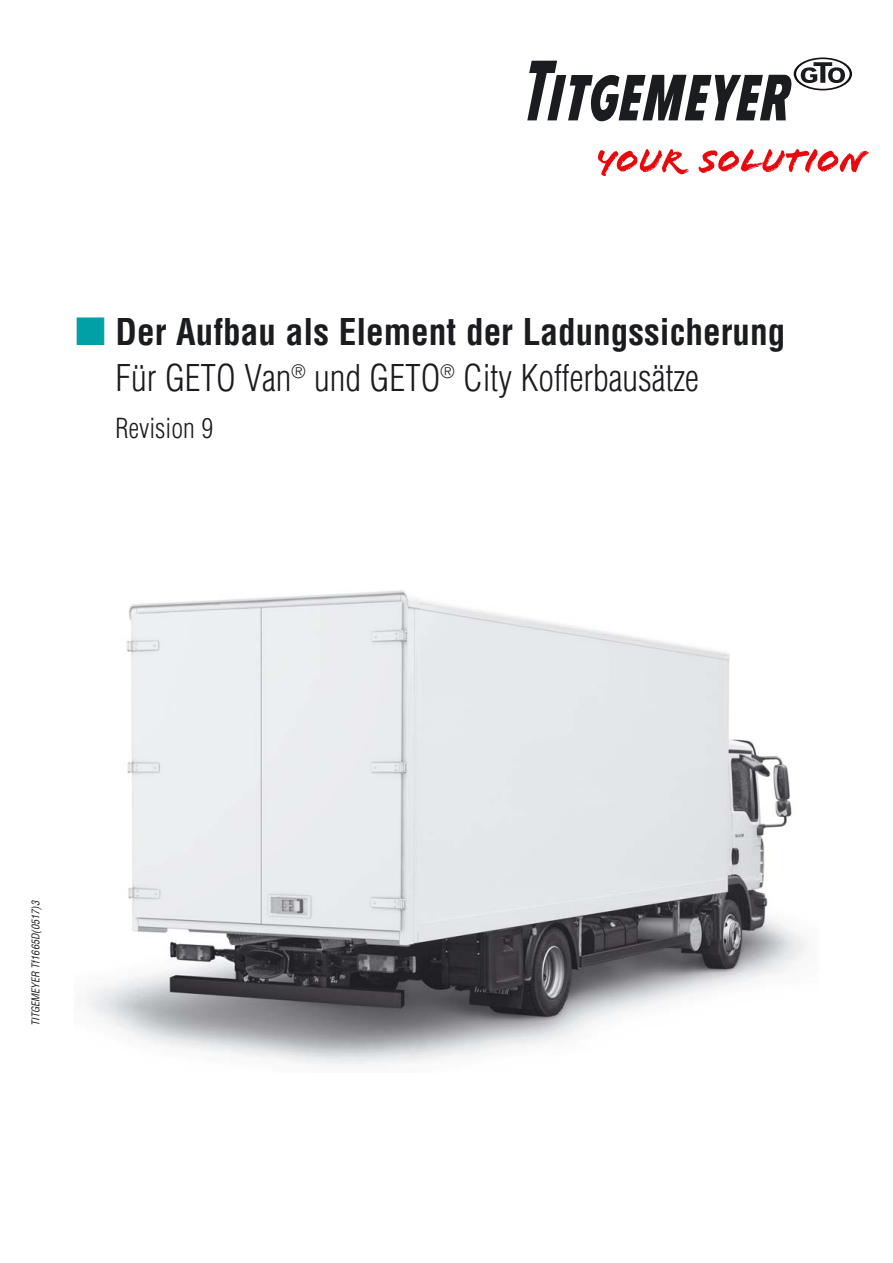
<style>
.page{position:relative;width:893px;height:1263px;background:#fff}
.page>*{position:absolute;margin:0;border:0;box-sizing:border-box;transform-origin:0 0}
.t1{font:700 condensed 36px/46.5px "Helvetica Com";color:#1b1c20}
.t2{font:300 condensed 27px "Helvetica Com";color:#1b1c20}
.t3{font:italic condensed 10.5px "Helvetica Com";color:#1b1c20}
.s1{color:#00a0a7}
.s2{font-weight:300}
</style>
<div class="page">
<img style="left:86px;top:590px;width:721px;height:474px">
<img style="left:599px;top:149px;width:269px;height:27px">
<svg style="left:527px;top:57px;width:325px;height:64px"></svg>
<p class="t1" style="left:116px;top:311px;width:671px;text-indent:-40px"><span class="s1">■</span> Der Aufbau als Element der Ladungssicherung<br><span class="s2">Für GETO Van</span><sup>®</sup> <span class="s2">und GETO</span><sup>®</sup> <span class="s2">City Kofferbausätze</span></p>
<p class="t2" style="left:116px;top:418px;width:99px">Revision 9</p>
<p class="t3" style="left:32px;top:1026px;width:127px;rotate:-90deg">TITGEMEYER Tf1665D(0517)3</p>
</div>
